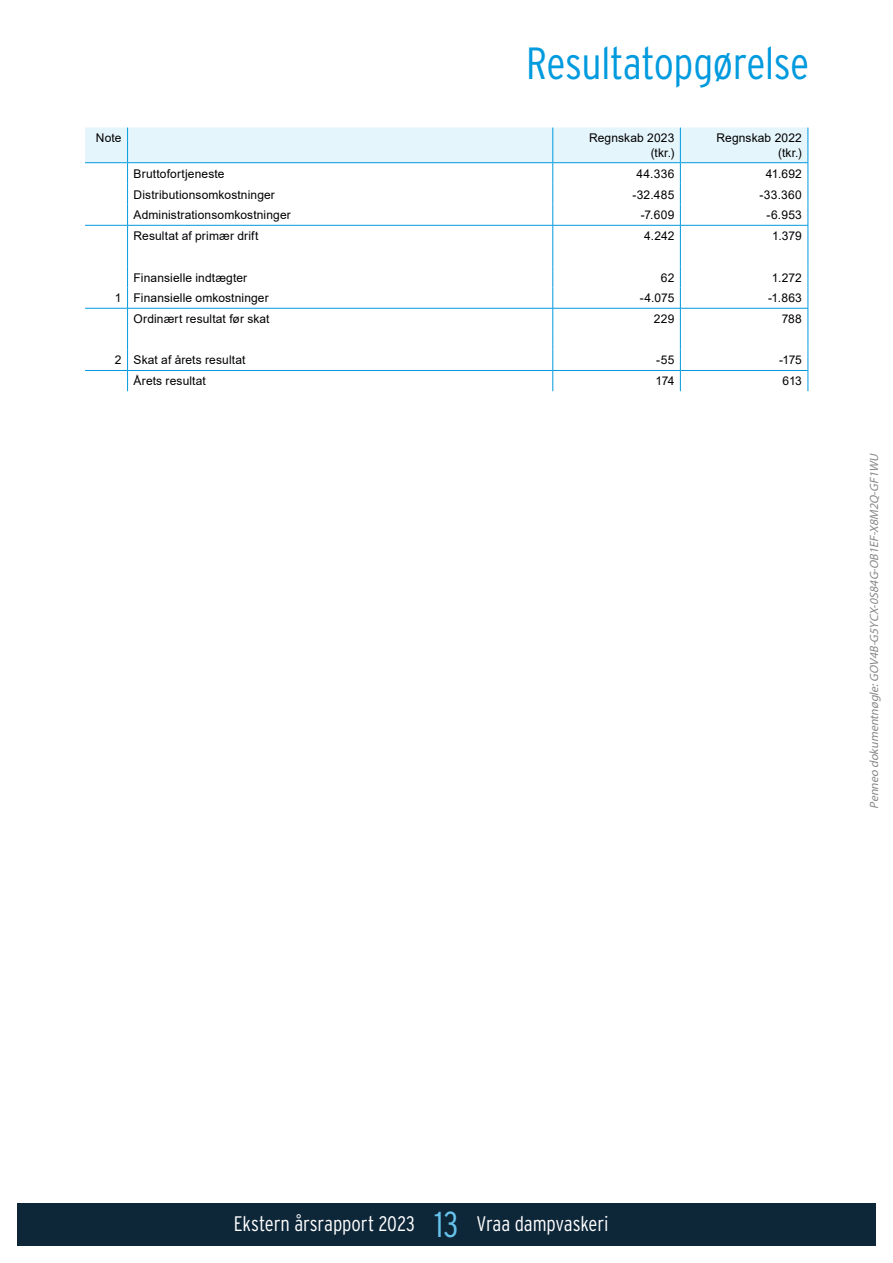
<style>
.page{position:relative;width:893px;height:1263px;background:#fff}
.page>*{position:absolute;margin:0;border:0;box-sizing:border-box;transform-origin:0 0}
.t1{font:300 45px "Interstate Condensed";letter-spacing:-.01em;color:#009ade}
.t2{font:300 36px "Interstate Condensed";color:#66c3eb}
.t3{font:300 21px "Interstate Condensed";letter-spacing:-.005em;color:#fff}
.t4{font:12px/14.4px "Arial";letter-spacing:.01em;color:#000;text-align:right}
.t5{font:italic 12px "Myriad Pro";color:#888}
</style>
<div class="page">
<svg style="left:85px;top:128px;width:724px;height:263px"></svg>
<hr style="left:553px;top:370px;width:127px;height:1px;background:#009ade">
<hr style="left:680px;top:370px;width:128px;height:1px;background:#009ade">
<div style="left:17px;top:1203px;width:859px;height:43px;background:#0d2638"></div>
<h1 class="t1" style="left:526px;top:42px;width:285px">Resultatopgørelse</h1>
<p class="t4" style="left:96px;top:132px;width:27px">Note</p>
<p class="t4" style="left:589px;top:132px;width:87px">Regnskab 2023 (tkr.)</p>
<p class="t4" style="left:716px;top:132px;width:87px">Regnskab 2022 (tkr.)</p>
<p class="t4" style="left:134px;top:167px;width:92px">Bruttofortjeneste</p>
<p class="t4" style="left:636px;top:167px;width:39px">44.336</p>
<p class="t4" style="left:766px;top:167px;width:38px">41.692</p>
<p class="t4" style="left:134px;top:188px;width:143px">Distributionsomkostninger</p>
<p class="t4" style="left:632px;top:188px;width:43px">-32.485</p>
<p class="t4" style="left:760px;top:188px;width:44px">-33.360</p>
<p class="t4" style="left:134px;top:209px;width:159px">Administrationsomkostninger</p>
<p class="t4" style="left:641px;top:209px;width:35px">-7.609</p>
<p class="t4" style="left:766px;top:209px;width:37px">-6.953</p>
<p class="t4" style="left:134px;top:230px;width:126px">Resultat af primær drift</p>
<p class="t4" style="left:644px;top:230px;width:32px">4.242</p>
<p class="t4" style="left:772px;top:230px;width:31px">1.379</p>
<p class="t4" style="left:134px;top:270px;width:115px">Finansielle indtægter</p>
<p class="t4" style="left:661px;top:271px;width:15px">62</p>
<p class="t4" style="left:772px;top:271px;width:32px">1.272</p>
<p class="t4" style="left:115px;top:292px;width:155px">1 Finansielle omkostninger</p>
<p class="t4" style="left:640px;top:292px;width:36px">-4.075</p>
<p class="t4" style="left:768px;top:292px;width:35px">-1.863</p>
<p class="t4" style="left:134px;top:313px;width:138px">Ordinært resultat før skat</p>
<p class="t4" style="left:654px;top:313px;width:22px">229</p>
<p class="t4" style="left:782px;top:313px;width:22px">788</p>
<p class="t4" style="left:115px;top:354px;width:132px">2 Skat af årets resultat</p>
<p class="t4" style="left:656px;top:354px;width:20px">-55</p>
<p class="t4" style="left:779px;top:354px;width:24px">-175</p>
<p class="t4" style="left:134px;top:375px;width:74px">Årets resultat</p>
<p class="t4" style="left:656px;top:375px;width:20px">174</p>
<p class="t4" style="left:782px;top:375px;width:21px">613</p>
<p class="t5" style="left:869px;top:809px;width:359px;rotate:-90deg">Penneo dokumentnøgle:GOV4B-G5YCX-0S84G-OB1EF-X8M2Q-GF1WU</p>
<h2 class="t2" style="left:434px;top:1208px;width:26px">13</h2>
<h3 class="t3" style="left:234px;top:1214px;width:182px">Ekstern årsrapport 2023</h3>
<h3 class="t3" style="left:477px;top:1214px;width:133px">Vraa dampvaskeri</h3>
</div>
